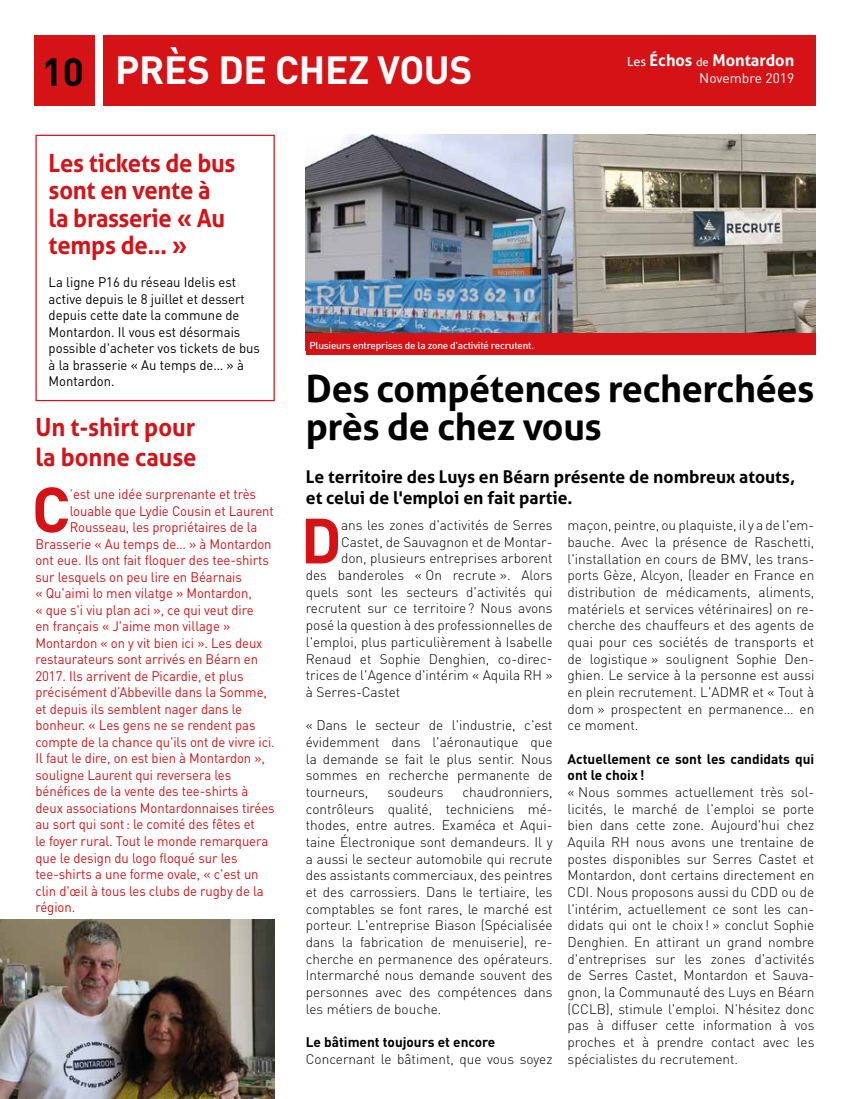
<style>
.page{position:relative;width:851px;height:1099px;background:#fff}
.page>*{position:absolute;margin:0;border:0;box-sizing:border-box;transform-origin:0 0}
.t1{font:700 62.88px "DIN";color:#d51317}
.t2{font:700 38.75px "DIN";letter-spacing:-.01em;color:#fff}
.t3{font:700 37.5px/37.5px "Aller";letter-spacing:-.01em;color:#000}
.t4{font:700 25px/27.5px "Aller";letter-spacing:-.01em;color:#d51317;scale:.95 1}
.t5{font:700 17.5px/21px "Aller";color:#000}
.t6{font:700 16.25px "Aller";color:#fff}
.t7{font:300 13.75px/16.6px "DIN";color:#000;text-align:justify}
.t8{font:13.75px "DIN";letter-spacing:-.005em;color:#d51317;scale:.95 1}
.t9{font:13.75px/16.5px "DIN";color:#000;scale:.95 1}
.t10{font:700 13.75px/16.6px "DIN";color:#000}
.t11{font:13.75px "DIN";color:#fff}
.t12{font:500 10px "DIN";letter-spacing:-.02em;color:#fff}
.s1{color:#000}
.s2{font-weight:400;font-size:12.5px}
.s3{font-weight:400;font-size:11.25px}
.s4{font-weight:300}
</style>
<div class="page">
<div style="left:103px;top:35px;width:712px;height:71px;background:#d51317"></div>
<div style="left:35px;top:35px;width:60px;height:71px;background:#d51317"></div>
<img style="left:306px;top:135px;width:509px;height:199px">
<div style="left:306px;top:334px;width:509px;height:21px;background:#d51317"></div>
<div style="left:35px;top:135px;width:240px;height:266px;border:1px solid #d51317"></div>
<img style="left:0;top:919px;width:275px;height:179px">
<h2 class="t2" style="left:42px;top:44px;width:432px"><span class="s1">10</span> PRÈS DE CHEZ VOUS</h2>
<p class="t6" style="left:627px;top:50px;width:168px"><span class="s2">Les</span> Échos <span class="s3">de</span> Montardon</p>
<p class="t11" style="left:699px;top:69px;width:96px">Novembre 2019</p>
<h3 class="t4" style="left:49px;top:149px;width:198px">Les tickets de bus sont en vente à la brasserie « Au temps de… »</h3>
<p class="t9" style="left:49px;top:274px;width:224px">La ligne P16 du réseau Idelis est active depuis le 8 juillet et dessert depuis cette date la commune de<br>Montardon. Il vous est désormais possible d'acheter vos tickets de bus à la brasserie « Au temps de… » à<br>Montardon.</p>
<h3 class="t4" style="left:35px;top:412px;width:171px;line-height:30px">Un t-shirt pour la bonne cause</h3>
<h1 class="t1" style="left:32px;top:468px;width:40px">C</h1>
<p class="t8" style="left:70px;top:486px;width:197px"><span class="s4">'</span>est une idée surprenante et très</p>
<p class="t8" style="left:70px;top:502px;width:216px">louable que Lydie Cousin et Laurent</p>
<p class="t8" style="left:70px;top:519px;width:199px">Rousseau, les propriétaires de la</p>
<p class="t8" style="left:35px;top:535px;width:250px">Brasserie « Au temps de… » à Montardon</p>
<p class="t8" style="left:35px;top:552px;width:247px">ont eue. Ils ont fait floquer des tee-shirts</p>
<p class="t8" style="left:35px;top:568px;width:219px">sur lesquels on peu lire en Béarnais</p>
<p class="t8" style="left:35px;top:585px;width:229px">« Qu'aimi lo men vilatge » Montardon,</p>
<p class="t8" style="left:35px;top:601px;width:231px">« que s'i viu plan aci », ce qui veut dire</p>
<p class="t8" style="left:35px;top:618px;width:206px">en français « J'aime mon village »</p>
<p class="t8" style="left:35px;top:634px;width:240px">Montardon « on y vit bien ici ». Les deux</p>
<p class="t8" style="left:35px;top:651px;width:236px">restaurateurs sont arrivés en Béarn en</p>
<p class="t8" style="left:35px;top:667px;width:220px">2017. Ils arrivent de Picardie, et plus</p>
<p class="t8" style="left:35px;top:684px;width:245px">précisément d’Abbeville dans la Somme,</p>
<p class="t8" style="left:35px;top:700px;width:219px">et depuis ils semblent nager dans le</p>
<p class="t8" style="left:35px;top:717px;width:233px">bonheur. « Les gens ne se rendent pas</p>
<p class="t8" style="left:35px;top:733px;width:253px">compte de la chance qu'ils ont de vivre ici.</p>
<p class="t8" style="left:35px;top:750px;width:243px">Il faut le dire, on est bien à Montardon »,</p>
<p class="t8" style="left:35px;top:766px;width:207px">souligne Laurent qui reversera les</p>
<p class="t8" style="left:35px;top:783px;width:226px">bénéfices de la vente des tee-shirts à</p>
<p class="t8" style="left:35px;top:799px;width:253px">deux associations Montardonnaises tirées</p>
<p class="t8" style="left:35px;top:816px;width:232px">au sort qui sont: le comité des fêtes et</p>
<p class="t8" style="left:35px;top:832px;width:246px">le foyer rural. Tout le monde remarquera</p>
<p class="t8" style="left:35px;top:849px;width:214px">que le design du logo floqué sur les</p>
<p class="t8" style="left:35px;top:865px;width:236px">tee-shirts a une forme ovale, « c'est un</p>
<p class="t8" style="left:35px;top:882px;width:242px">clin d'œil à tous les clubs de rugby de la</p>
<p class="t8" style="left:35px;top:898px;width:43px">région.</p>
<p class="t12" style="left:309px;top:338px;width:226px">Plusieurs entreprises de la zone d'activité recrutent.</p>
<h3 class="t3" style="left:306px;top:370px;width:510px">Des compétences recherchées près de chez vous</h3>
<p class="t5" style="left:306px;top:466px;width:490px">Le territoire des Luys en Béarn présente de nombreux atouts, et celui de l'emploi en fait partie.</p>
<h1 class="t1" style="left:300px;top:499px;width:42px">D</h1>
<p class="t7" style="left:341px;top:517px;width:213px">ans les zones d'activités de Serres</p>
<p class="t7" style="left:567px;top:517px;width:248px">maçon, peintre, ou plaquiste, il y a de l'em&shy;bauche. Avec la présence de Raschetti, l'installation en cours de BMV, les trans&shy;ports Gèze, Alcyon, (leader en France en distribution de médicaments, aliments, matériels et services vétérinaires) on re&shy;cherche des chauffeurs et des agents de quai pour ces sociétés de transports et de logistique » soulignent Sophie Den&shy;ghien. Le service à la personne est aussi en plein recrutement. L'ADMR et « Tout à dom » prospectent en permanence… en ce moment.</p>
<p class="t10" style="left:567px;top:749px;width:248px">Actuellement ce sont les candidats qui ont le choix!</p>
<p class="t7" style="left:567px;top:783px;width:248px">« Nous sommes actuellement très sol&shy;licités, le marché de l'emploi se porte bien dans cette zone. Aujourd'hui chez Aquila RH nous avons une trentaine de postes disponibles sur Serres Castet et Montardon, dont certains directement en CDI. Nous proposons aussi du CDD ou de l'intérim, actuellement ce sont les can&shy;didats qui ont le choix ! » conclut Sophie Denghien. En attirant un grand nombre d'entreprises sur les zones d'activités de Serres Castet, Montardon et Sauva&shy;gnon, la Communauté des Luys en Béarn (CCLB), stimule l'emploi. N'hésitez donc pas à diffuser cette information à vos proches et à prendre contact avec les spécialistes du recrutement.</p>
<p class="t7" style="left:341px;top:533px;width:213px">Castet, de Sauvagnon et de Montar-</p>
<p class="t7" style="left:341px;top:550px;width:213px">don, plusieurs entreprises arborent</p>
<p class="t7" style="left:306px;top:566px;width:248px">des banderoles « On recrute ». Alors</p>
<p class="t7" style="left:306px;top:583px;width:248px">quels sont les secteurs d'activités qui</p>
<p class="t7" style="left:306px;top:600px;width:248px">recrutent sur ce territoire? Nous avons</p>
<p class="t7" style="left:306px;top:616px;width:248px">posé la question à des professionnelles de</p>
<p class="t7" style="left:306px;top:633px;width:248px">l'emploi, plus particulièrement à Isabelle</p>
<p class="t7" style="left:306px;top:650px;width:248px">Renaud et Sophie Denghien, co-direc-</p>
<p class="t7" style="left:306px;top:666px;width:248px">trices de l'Agence d'intérim « Aquila RH »</p>
<p class="t7" style="left:306px;top:683px;width:96px">à Serres-Castet</p>
<p class="t7" style="left:306px;top:716px;width:248px">« Dans le secteur de l'industrie, c'est évidemment dans l'aéronautique que la demande se fait le plus sentir. Nous sommes en recherche permanente de tourneurs,</p>
<p class="t7" style="left:306px;top:783px;width:248px;text-indent:157px">chaudronniers, contrôleurs qualité, techniciens mé&shy;thodes, entre autres. Examéca et Aqui&shy;taine Électronique sont demandeurs. Il y a aussi le secteur automobile qui recrute des assistants commerciaux, des peintres et des carrossiers. Dans le tertiaire, les comptables se font rares, le marché est porteur. L'entreprise Biason (Spécialisée dans la fabrication de menuiserie), re&shy;cherche en permanence des opérateurs.<br>Intermarché nous demande souvent des personnes avec des compétences dans les métiers de bouche.</p>
<p class="t10" style="left:306px;top:1032px;width:191px">Le bâtiment toujours et encore</p>
<p class="t7" style="left:306px;top:1050px;width:248px">Concernant le bâtiment, que vous soyez</p>
<p class="t7" style="left:387px;top:783px;width:57px">soudeurs</p>
</div>
